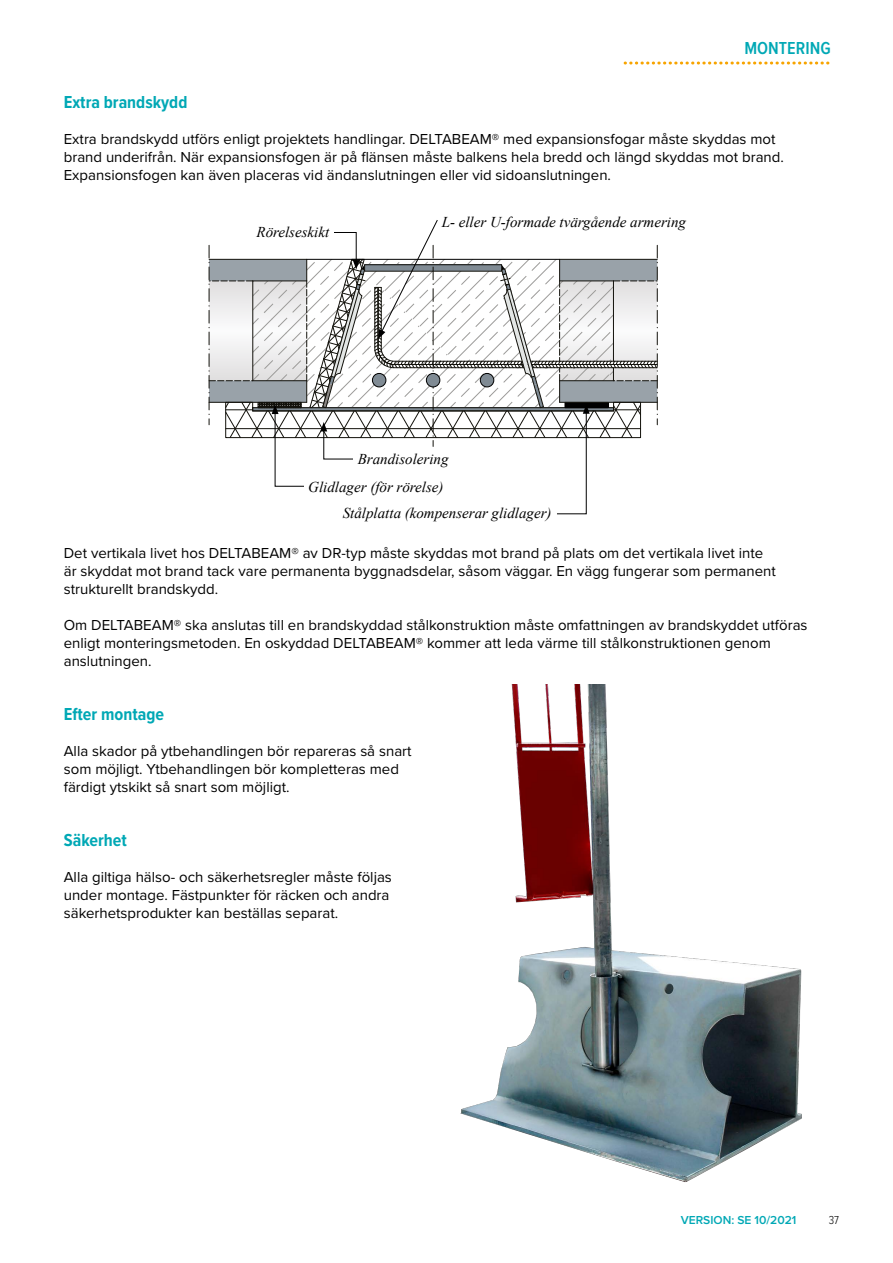
<style>
.page{position:relative;width:893px;height:1263px;background:#fff}
.page>*{position:absolute;margin:0;border:0;box-sizing:border-box;transform-origin:0 0}
.t1{font:700 18px "Proxima Nova Cond";color:#00a8b5}
.t2{font:600 18px "Proxima Nova Cond";color:#00a8b5}
.t3{font:15px/18px "Proxima Nova";color:#000}
.t4{font:italic 15px "Times New Roman";color:#000}
.t5{font:600 12px "Proxima Nova";color:#00a8b5}
.t6{font:300 12px "Proxima Nova Cond";color:#000}
</style>
<div class="page">
<svg style="left:625px;top:62px;width:204px;height:3px"></svg>
<svg style="left:209px;top:220px;width:449px;height:295px"></svg>
<img style="left:460px;top:684px;width:342px;height:498px">
<p class="t2" style="left:744px;top:35px;width:88px">MONTERING</p>
<p class="t1" style="left:64px;top:89px;width:125px">Extra brandskydd</p>
<p class="t3" style="left:64px;top:129px;width:722px">Extra brandskydd utförs enligt projektets handlingar. DELTABEAM® med expansionsfogar måste skyddas mot brand underifrån. När expansionsfogen är på flänsen måste balkens hela bredd och längd skyddas mot brand.<br>Expansionsfogen kan även placeras vid ändanslutningen eller vid sidoanslutningen.</p>
<p class="t4" style="left:256px;top:222px;width:74px">Rörelseskikt</p>
<p class="t4" style="left:442px;top:211px;width:246px">L- eller U-formade tvärgående armering</p>
<p class="t4" style="left:358px;top:448px;width:92px">Brandisolering</p>
<p class="t4" style="left:308px;top:477px;width:137px">Glidlager (för rörelse)</p>
<p class="t4" style="left:343px;top:502px;width:210px">Stålplatta (kompenserar glidlager)</p>
<p class="t3" style="left:64px;top:543px;width:714px">Det vertikala livet hos DELTABEAM® av DR-typ måste skyddas mot brand på plats om det vertikala livet inte är skyddat mot brand tack vare permanenta byggnadsdelar, såsom väggar. En vägg fungerar som permanent strukturellt brandskydd.</p>
<p class="t3" style="left:64px;top:615px;width:745px">Om DELTABEAM® ska anslutas till en brandskyddad stålkonstruktion måste omfattningen av brandskyddet utföras enligt monteringsmetoden. En oskyddad DELTABEAM® kommer att leda värme till stålkonstruktionen genom anslutningen.</p>
<p class="t1" style="left:64px;top:701px;width:102px">Efter montage</p>
<p class="t3" style="left:64px;top:741px;width:349px">Alla skador på ytbehandlingen bör repareras så snart som möjligt. Ytbehandlingen bör kompletteras med färdigt ytskikt så snart som möjligt.</p>
<p class="t1" style="left:64px;top:827px;width:65px">Säkerhet</p>
<p class="t3" style="left:64px;top:867px;width:330px">Alla giltiga hälso- och säkerhetsregler måste följas under montage. Fästpunkter för räcken och andra säkerhetsprodukter kan beställas separat.</p>
<p class="t5" style="left:681px;top:1211px;width:117px">VERSION: SE 10/2021</p>
<p class="t6" style="left:829px;top:1211px;width:12px">37</p>
</div>
